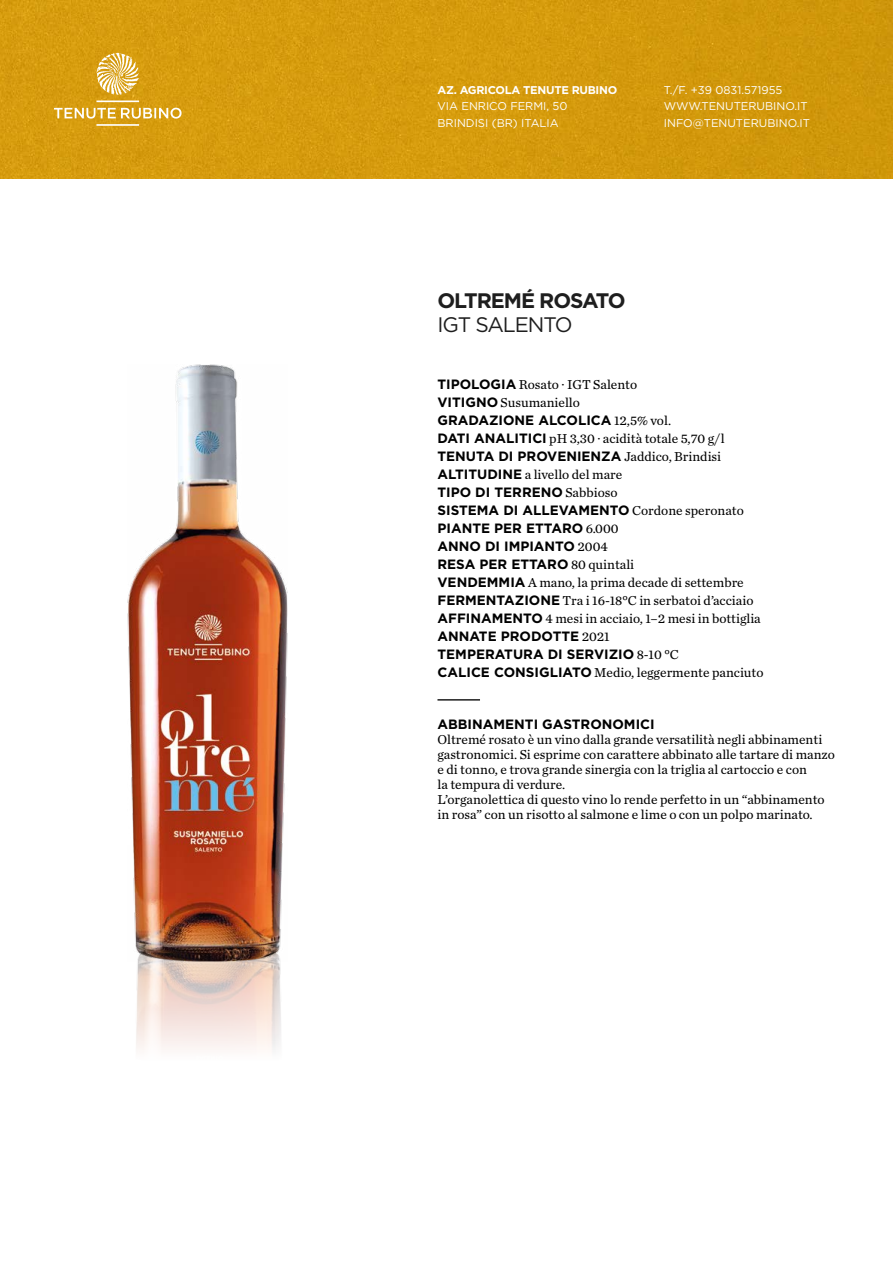
<style>
.page{position:relative;width:893px;height:1263px;background:#fff}
.page>*{position:absolute;margin:0;border:0;box-sizing:border-box;transform-origin:0 0}
.t1{font:700 21px "Gotham";letter-spacing:-.05em;color:#1e1e1e}
.t2{font:21px "Gotham";letter-spacing:-.05em;color:#1e1e1e}
.t3{font:13.5px/15px "Chronicle Text G2";color:#000}
.t4{font:700 13.5px/18px "Gotham";color:#000}
.t5{font:11.25px/16.5px "Gotham";color:#fff}
.t6{font:700 11.25px "Gotham";letter-spacing:-.025em;color:#fff}
.s1{font-family:"Gotham";font-weight:700}
.s2{font-family:"Chronicle Text G2";font-weight:400}
</style>
<div class="page">
<img style="left:0;top:0;width:893px;height:179px">
<svg style="left:54px;top:53px;width:128px;height:73px;background:#dcaa30"></svg>
<img style="left:136px;top:961px;width:145px;height:89px">
<img style="left:127px;top:364px;width:161px;height:597px">
<hr style="left:437px;top:699px;width:43px;height:2px;background:#1e1e1e">
<p class="t6" style="left:437px;top:82px;width:181px">AZ. AGRICOLA TENUTE RUBINO</p>
<p class="t5" style="left:437px;top:98px;width:132px">VIA ENRICO FERMI, 50<br>BRINDISI (BR) ITALIA</p>
<p class="t5" style="left:664px;top:81px;width:148px">T./F. +39 0831.571955<br>WWW.TENUTERUBINO.IT<br>INFO@TENUTERUBINO.IT</p>
<h1 class="t1" style="left:437px;top:287px;width:190px">OLTREMÉ ROSATO</h1>
<h1 class="t2" style="left:437px;top:311px;width:137px">IGT SALENTO</h1>
<p class="t3" style="left:437px;top:375px;width:201px;line-height:18px"><span class="s1">TIPOLOGIA</span> Rosato · IGT Salento<br><span class="s1">VITIGNO</span> Susumaniello</p>
<p class="t4" style="left:437px;top:411px;width:235px">GRADAZIONE ALCOLICA <span class="s2">12,5% vol.</span></p>
<p class="t3" style="left:437px;top:430px;width:289px"><span class="s1">DATI ANALITICI</span> pH 3,30 · acidità totale 5,70 g/l</p>
<p class="t4" style="left:437px;top:447px;width:285px">TENUTA DI PROVENIENZA <span class="s2">Jaddico, Brindisi</span></p>
<p class="t3" style="left:437px;top:466px;width:186px"><span class="s1">ALTITUDINE</span> a livello del mare</p>
<p class="t4" style="left:437px;top:483px;width:308px">TIPO DI TERRENO <span class="s2">Sabbioso<br></span>SISTEMA DI ALLEVAMENTO <span class="s2">Cordone speronato<br></span>PIANTE PER ETTARO <span class="s2">6.000<br></span>ANNO DI IMPIANTO <span class="s2">2004<br></span>RESA PER ETTARO <span class="s2">80 quintali</span></p>
<p class="t3" style="left:437px;top:573px;width:325px;line-height:18px"><span class="s1">VENDEMMIA</span> A mano, la prima decade di settembre<br><span class="s1">FERMENTAZIONE</span> Tra i 16-18°C in serbatoi d’acciaio<br><span class="s1">AFFINAMENTO</span> 4 mesi in acciaio, 1–2 mesi in bottiglia</p>
<p class="t4" style="left:437px;top:627px;width:243px">ANNATE PRODOTTE <span class="s2">2021<br></span>TEMPERATURA DI SERVIZIO <span class="s2">8-10 °C</span></p>
<p class="t3" style="left:437px;top:664px;width:328px"><span class="s1">CALICE CONSIGLIATO</span> Medio, leggermente panciuto</p>
<p class="t4" style="left:437px;top:715px;width:219px">ABBINAMENTI GASTRONOMICI</p>
<p class="t3" style="left:437px;top:732px;width:399px">Oltremé rosato è un vino dalla grande versatilità negli abbinamenti gastronomici. Si esprime con carattere abbinato alle tartare di manzo e di tonno, e trova grande sinergia con la triglia al cartoccio e con<br>la tempura di verdure.<br>L’organolettica di questo vino lo rende perfetto in un “abbinamento in rosa” con un risotto al salmone e lime o con un polpo marinato.</p>
</div>
